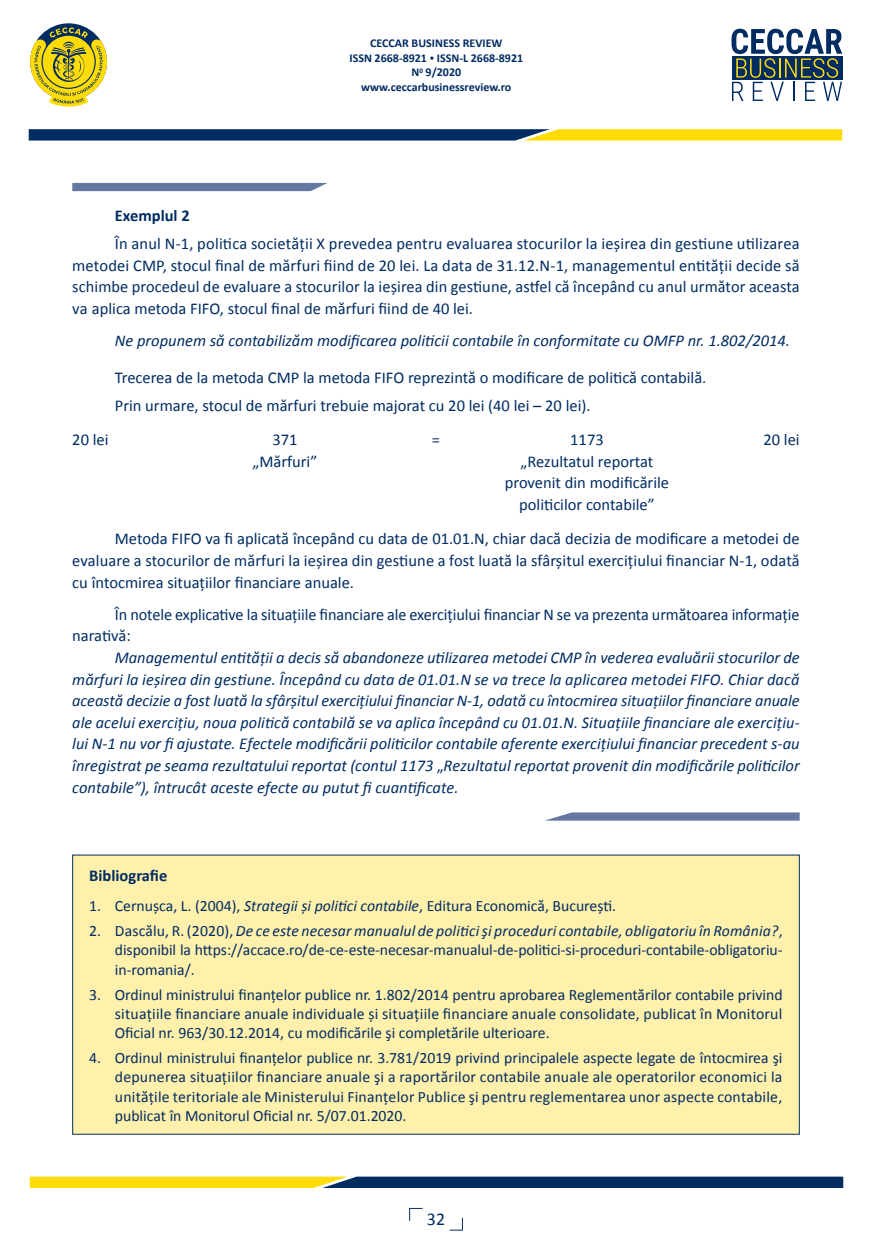
<style>
.page{position:relative;width:872px;height:1255px;background:#fff}
.page>*{position:absolute;margin:0;border:0;box-sizing:border-box;transform-origin:0 0}
.t1{font:18px "Calibri";color:#002c62}
.Text_articol{font:16.5px/21.6px "Calibri";color:#002c62;text-align:justify}
.Text_articol-2{font:italic 16.5px/21.6px "Calibri";color:#002c62;text-align:justify}
.Inregistrare_contabi{font:16.5px "Calibri";color:#002c62}
.Autori{font:700 16.5px "Calibri";color:#002c62}
.Subtitlu_cu_11{font:700 16.5px "Calibri";color:#002c62}
.Bibliografie{font:15.75px/19.2px "Calibri";color:#002c62;text-align:justify}
.t2{font:700 12px/14.4px "Calibri";color:#002c62;text-align:center}
.s1{font-size:9px}
.s2{font-style:normal}
.s3{font-style:italic}
</style>
<div class="page">
<svg style="left:409px;top:1207px;width:13px;height:13px"></svg>
<svg style="left:30px;top:27px;width:77px;height:80px"></svg>
<svg style="left:731px;top:29px;width:111px;height:72px"></svg>
<svg style="left:29px;top:129px;width:813px;height:11px;background:#637144"></svg>
<svg style="left:30px;top:1176px;width:813px;height:11px;background:#6a774c"></svg>
<svg style="left:449px;top:1217px;width:14px;height:13px"></svg>
<div style="left:72px;top:854px;width:727px;height:280px;background:#fff0ab"></div>
<div style="left:72px;top:183px;width:255px;height:8px;background:#6578a2"></div>
<svg style="left:547px;top:812px;width:252px;height:8px;background:#7485ab"></svg>
<p class="t2" style="left:349px;top:36px;width:175px">CECCAR BUSINESS REVIEW<br>ISSN 2668-8921 <span class="s1">•</span> ISSN-L 2668-8921<br>N<sup>0</sup> 9/2020 www.ceccarbusinessreview.ro</p>
<p class="Subtitlu_cu_11" style="left:115px;top:205px;width:76px">Exemplul 2</p>
<p class="Text_articol" style="left:72px;top:232px;width:729px;text-indent:43px">În anul N-1, politica societăţii X prevedea pentru evaluarea stocurilor la ieșirea din gestiune utilizarea metodei CMP, stocul final de mărfuri fiind de 20 lei. La data de 31.12.N-1, managementul entității decide să schimbe procedeul de evaluare a stocurilor la ieșirea din gestiune, astfel că începând cu anul următor aceasta va aplica metoda FIFO, stocul final de mărfuri fiind de 40 lei.</p>
<p class="Text_articol-2" style="left:115px;top:329px;width:676px">Ne propunem să contabilizăm modificarea politicii contabile în conformitate cu OMFP nr. 1.802/2014.</p>
<p class="Text_articol" style="left:115px;top:365px;width:593px">Trecerea de la metoda CMP la metoda FIFO reprezintă o modificare de politică contabilă.</p>
<p class="Text_articol" style="left:115px;top:393px;width:477px">Prin urmare, stocul de mărfuri trebuie majorat cu 20 lei (40 lei – 20 lei).</p>
<p class="Inregistrare_contabi" style="left:72px;top:429px;width:38px">20 lei</p>
<p class="Inregistrare_contabi" style="left:272px;top:429px;width:27px">371</p>
<p class="Inregistrare_contabi" style="left:432px;top:429px;width:10px">=</p>
<p class="Inregistrare_contabi" style="left:570px;top:429px;width:35px">1173</p>
<p class="Inregistrare_contabi" style="left:763px;top:429px;width:38px">20 lei</p>
<p class="Inregistrare_contabi" style="left:252px;top:451px;width:66px">„Mărfuri”</p>
<p class="Inregistrare_contabi" style="left:520px;top:451px;width:134px">„Rezultatul reportat</p>
<p class="Inregistrare_contabi" style="left:505px;top:472px;width:166px">provenit din modificările</p>
<p class="Inregistrare_contabi" style="left:519px;top:494px;width:137px">politicilor contabile”</p>
<p class="Text_articol" style="left:72px;top:527px;width:729px;text-indent:43px">Metoda FIFO va fi aplicată începând cu data de 01.01.N, chiar dacă decizia de modificare a metodei de evaluare a stocurilor de mărfuri la ieșirea din gestiune a fost luată la sfârșitul exercițiului financiar N-1, odată cu întocmirea situațiilor financiare anuale.</p>
<p class="Text_articol" style="left:72px;top:602px;width:728px;text-indent:43px">În notele explicative la situaţiile financiare ale exerciţiului financiar N se va prezenta următoarea informaţie narativă:</p>
<p class="Text_articol-2" style="left:72px;top:646px;width:729px;text-indent:43px">Managementul entității a decis să abandoneze utilizarea metodei CMP în vederea evaluării stocurilor de mărfuri la ieşirea din gestiune. Începând cu data de 01.01.N se va trece la aplicarea metodei FIFO. Chiar dacă această decizie a fost luată la sfârşitul exerciţiului financiar N-1, odată cu întocmirea situaţiilor financiare anuale ale acelui exerciţiu, noua politică contabilă se va aplica începând cu 01.01.N. Situaţiile financiare ale exerciţiu&shy;lui N-1 nu vor fi ajustate. Efectele modificării politicilor contabile aferente exercițiului financiar precedent s-au înregistrat pe seama rezultatului reportat (contul 1173 <span class="s2">„</span>Rezultatul reportat provenit din modificările politicilor contabile”), întrucât aceste efecte au putut fi cuantificate.</p>
<p class="Autori" style="left:89px;top:865px;width:79px">Bibliografie</p>
<p class="Bibliografie" style="left:89px;top:895px;width:528px">1. Cernușca, L. (2004), <span class="s3">Strategii și politici contabile</span>, Editura Economică, București.</p>
<p class="Bibliografie" style="left:115px;top:920px;width:669px;text-indent:-26px">2. Dascălu, R. (2020), <span class="s3">De ce este necesar manualul de politici şi proceduri contabile, obligatoriu în România?</span>, disponibil la https://accace.ro/de-ce-este-necesar-manualul-de-politici-si-proceduri-contabile-obligatoriu&shy;in-romania/.</p>
<p class="Bibliografie" style="left:115px;top:983px;width:669px;text-indent:-26px">3. Ordinul ministrului finanțelor publice nr. 1.802/2014 pentru aprobarea Reglementărilor contabile privind situațiile financiare anuale individuale și situațiile financiare anuale consolidate, publicat în Monitorul Oficial nr. 963/30.12.2014, cu modificările şi completările ulterioare.</p>
<p class="Bibliografie" style="left:115px;top:1047px;width:669px;text-indent:-26px">4. Ordinul ministrului finanțelor publice nr. 3.781/2019 privind principalele aspecte legate de întocmirea şi depunerea situaţiilor financiare anuale şi a raportărilor contabile anuale ale operatorilor economici la unităţile teritoriale ale Ministerului Finanţelor Publice şi pentru reglementarea unor aspecte contabile, publicat în Monitorul Oficial nr. 5/07.01.2020.</p>
<p class="t1" style="left:427px;top:1208px;width:20px">32</p>
</div>
